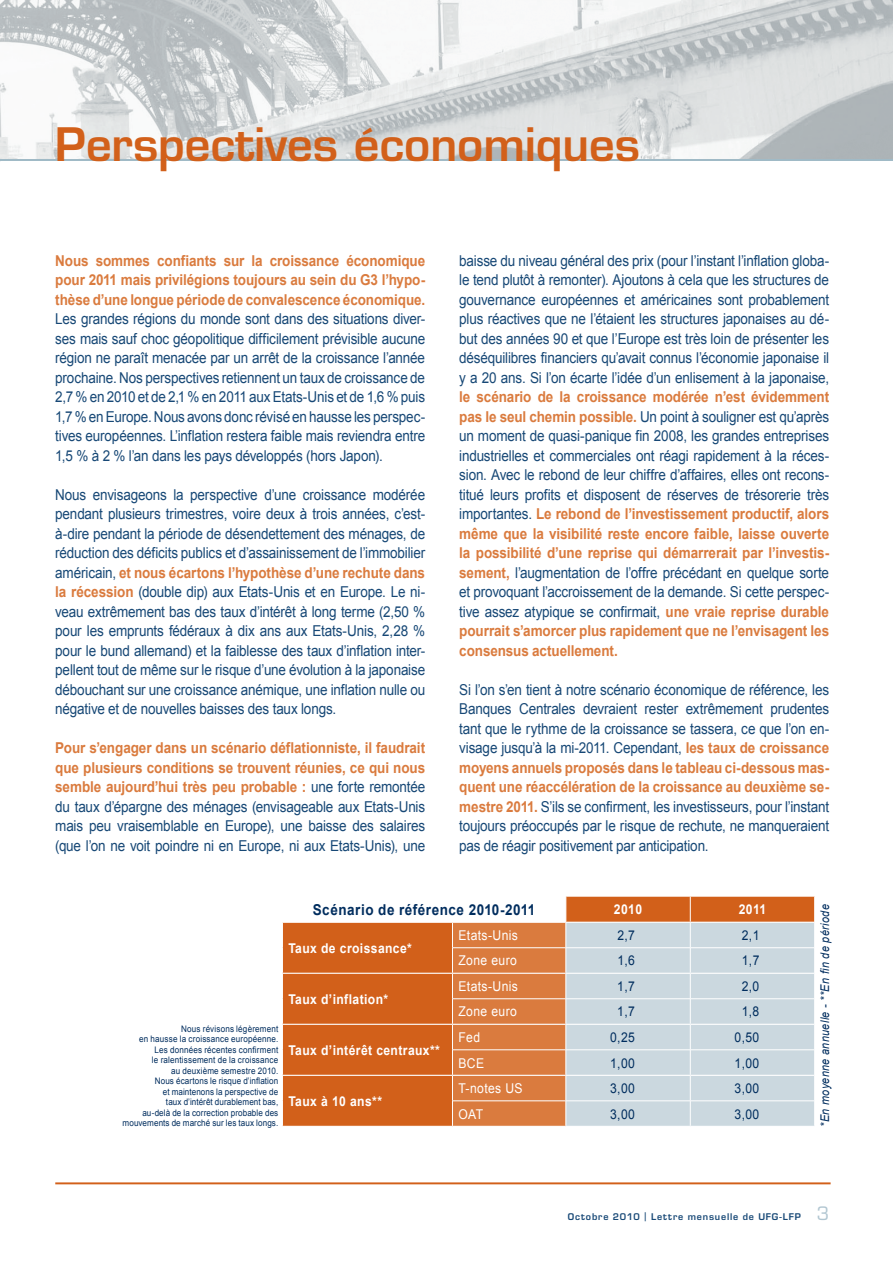
<style>
.page{position:relative;width:893px;height:1263px;background:#fff}
.page>*{position:absolute;margin:0;border:0;box-sizing:border-box;transform-origin:0 0}
.t1{font:600 45px "Eurostile LT Std";color:#d2601a}
.t2{font:15px/19.5px "Arial";letter-spacing:-.01em;color:#174876;text-align:justify;scale:.9 1}
.t3{font:700 15px/19.5px "Arial";letter-spacing:-.005em;color:#da7b3e;text-align:justify;scale:.9 1}
.t4{font:700 15px "Arial";letter-spacing:.04em;color:#002d5e;scale:.9 1}
.t5{font:700 13.5px "Arial";letter-spacing:.03em;color:#fff;scale:.9 1}
.t6{font:13.5px "Arial";letter-spacing:.03em;color:#002d5e;scale:.9 1}
.t7{font:13.5px "Arial";letter-spacing:.03em;color:#fff;scale:.9 1}
.t8{font:italic 12px "Arial";letter-spacing:.03em;color:#002d5e;scale:.9 1}
.t9{font:9px/10.5px "Arial";letter-spacing:.015em;color:#002d5e;text-align:right;scale:.9 1}
.t10{font:600 9px "Eurostile LT Std";letter-spacing:.095em;color:#174876}
.s1{font-weight:700;color:#da7b3e}
.s2{font-weight:400;font-size:18px;color:#b1c6d1}
</style>
<div class="page">
<img style="left:0;top:0;width:893px;height:160px">
<hr style="left:0;top:160px;width:893px;height:1px;background:#a0bac6">
<hr style="left:55px;top:1182px;width:776px;height:2px;background:#d2601a">
<svg style="left:283px;top:897px;width:531px;height:229px;background:#d67031"></svg>
<div style="left:567px;top:923px;width:247px;height:203px;background:#cbd8df"></div>
<hr style="left:566px;top:947px;width:124px;height:1px;background:#fff">
<hr style="left:690px;top:947px;width:125px;height:1px;background:#fff">
<hr style="left:566px;top:1049px;width:124px;height:1px;background:#fff">
<hr style="left:690px;top:1049px;width:125px;height:1px;background:#fff">
<hr style="left:566px;top:1100px;width:124px;height:1px;background:#fff">
<hr style="left:690px;top:1100px;width:125px;height:1px;background:#fff">
<hr style="left:282px;top:922px;width:170px;height:1px;background:#fff">
<hr style="left:566px;top:922px;width:124px;height:1px;background:#fff">
<hr style="left:690px;top:922px;width:124px;height:1px;background:#fff">
<hr style="left:282px;top:973px;width:170px;height:1px;background:#fff">
<hr style="left:566px;top:973px;width:124px;height:1px;background:#fff">
<hr style="left:690px;top:973px;width:124px;height:1px;background:#fff">
<svg style="left:452px;top:897px;width:115px;height:229px;background:#df8f5b"></svg>
<svg style="left:690px;top:897px;width:1px;height:229px"></svg>
<svg style="left:814px;top:897px;width:1px;height:229px"></svg>
<hr style="left:452px;top:998px;width:114px;height:1px;background:#fff">
<hr style="left:566px;top:998px;width:124px;height:1px;background:#fff">
<hr style="left:690px;top:998px;width:125px;height:1px;background:#fff">
<hr style="left:282px;top:1024px;width:170px;height:1px;background:#fff">
<hr style="left:452px;top:1024px;width:114px;height:1px;background:#fff">
<hr style="left:566px;top:1024px;width:124px;height:1px;background:#fff">
<hr style="left:690px;top:1024px;width:124px;height:1px;background:#fff">
<hr style="left:282px;top:1075px;width:170px;height:1px;background:#fff">
<hr style="left:452px;top:1075px;width:114px;height:1px;background:#fff">
<hr style="left:566px;top:1075px;width:124px;height:1px;background:#fff">
<hr style="left:690px;top:1075px;width:124px;height:1px;background:#fff">
<h1 class="t1" style="left:55px;top:116px;width:586px">Perspectives économiques</h1>
<p class="t3" style="left:55px;top:251px;width:413px">Nous sommes confiants sur la croissance économique pour 2011 mais privilégions toujours au sein du G3 l’hypo&shy;thèse d’une longue période de convalescence économique.</p>
<p class="t2" style="left:55px;top:309px;width:413px">Les grandes régions du monde sont dans des situations diver&shy;ses mais sauf choc géopolitique difficilement prévisible aucune région ne paraît menacée par un arrêt de la croissance l’année prochaine. Nos perspectives retiennent un taux de croissance de 2,7 % en 2010 et de 2,1 % en 2011 aux Etats-Unis et de 1,6 % puis 1,7 % en Europe. Nous avons donc révisé en hausse les perspec&shy;tives européennes. L’inflation restera faible mais reviendra entre 1,5 % à 2 % l’an dans les pays développés (hors Japon).</p>
<p class="t2" style="left:55px;top:485px;width:413px">Nous envisageons la perspective d’une croissance modérée pendant plusieurs trimestres, voire deux à trois années, c’est&shy;à-dire pendant la période de désendettement des ménages, de réduction des déficits publics et d’assainissement de l’immobilier américain, <span class="s1">et nous écartons l’hypothèse d’une rechute dans la récession</span> (double dip) aux Etats-Unis et en Europe. Le ni&shy;veau extrêmement bas des taux d’intérêt à long terme (2,50 % pour les emprunts fédéraux à dix ans aux Etats-Unis, 2,28 % pour le bund allemand) et la faiblesse des taux d’inflation inter&shy;pellent tout de même sur le risque d’une évolution à la japonaise débouchant sur une croissance anémique, une inflation nulle ou négative et de nouvelles baisses des taux longs.</p>
<p class="t2" style="left:55px;top:738px;width:413px"><span class="s1">Pour s’engager dans un scénario déflationniste, il faudrait que plusieurs conditions se trouvent réunies, ce qui nous semble aujourd’hui très peu probable :</span> une forte remontée du taux d’épargne des ménages (envisageable aux Etats-Unis mais peu vraisemblable en Europe), une baisse des salaires (que l’on ne voit poindre ni en Europe, ni aux Etats-Unis), une</p>
<p class="t2" style="left:459px;top:251px;width:413px">baisse du niveau général des prix (pour l’instant l’inflation globa&shy;le tend plutôt à remonter). Ajoutons à cela que les structures de gouvernance européennes et américaines sont probablement plus réactives que ne l’étaient les structures japonaises au dé&shy;but des années 90 et que l’Europe est très loin de présenter les déséquilibres financiers qu’avait connus l’économie japonaise il y a 20 ans. Si l’on écarte l’idée d’un enlisement à la japonaise,</p>
<p class="t2" style="left:459px;top:387px;width:413px"><span class="s1">le scénario de la croissance modérée n’est évidemment pas le seul chemin possible.</span> Un point à souligner est qu’après un moment de quasi-panique fin 2008, les grandes entreprises industrielles et commerciales ont réagi rapidement à la réces&shy;sion. Avec le rebond de leur chiffre d’affaires, elles ont recons&shy;titué leurs profits et disposent de réserves de trésorerie très importantes. <span class="s1">Le rebond de l’investissement productif, alors même que la visibilité reste encore faible, laisse ouverte la possibilité d’une reprise qui démarrerait par l’investis&shy;sement,</span> l’augmentation de l’offre précédant en quelque sorte et provoquant l’accroissement de la demande. Si cette perspec&shy;tive assez atypique se confirmait, <span class="s1">une vraie reprise durable pourrait s’amorcer plus rapidement que ne l’envisagent les consensus actuellement.</span></p>
<p class="t2" style="left:459px;top:680px;width:413px">Si l’on s’en tient à notre scénario économique de référence, les Banques Centrales devraient rester extrêmement prudentes tant que le rythme de la croissance se tassera, ce que l’on en&shy;visage jusqu’à la mi-2011. Cependant, <span class="s1">les taux de croissance moyens annuels proposés dans le tableau ci-dessous mas&shy;quent une réaccélération de la croissance au deuxième se&shy;mestre 2011.</span> S’ils se confirment, les investisseurs, pour l’instant toujours préoccupés par le risque de rechute, ne manqueraient pas de réagir positivement par anticipation.</p>
<p class="t9" style="left:123px;top:1023px;width:175px">Nous révisons légèrement<br>en hausse la croissance européenne.<br>Les données récentes confirment<br>le ralentissement de la croissance<br>au deuxième semestre 2010.<br>Nous écartons le risque d’inflation<br>et maintenons la perspective de<br>taux d’intérêt durablement bas,<br>au-delà de la correction probable des mouvements de marché sur les taux longs.</p>
<p class="t4" style="left:313px;top:900px;width:249px">Scénario de référence 2010-2011</p>
<p class="t5" style="left:614px;top:901px;width:33px">2010</p>
<p class="t5" style="left:739px;top:901px;width:32px">2011</p>
<p class="t5" style="left:288px;top:939px;width:139px">Taux de croissance*</p>
<p class="t7" style="left:458px;top:926px;width:68px">Etats-Unis</p>
<p class="t6" style="left:617px;top:926px;width:21px">2,7</p>
<p class="t6" style="left:742px;top:926px;width:21px">2,1</p>
<p class="t7" style="left:458px;top:952px;width:66px">Zone euro</p>
<p class="t6" style="left:617px;top:952px;width:21px">1,6</p>
<p class="t6" style="left:742px;top:952px;width:21px">1,7</p>
<p class="t5" style="left:288px;top:990px;width:112px">Taux d’inflation*</p>
<p class="t5" style="left:288px;top:1041px;width:170px">Taux d’intérêt centraux**</p>
<p class="t5" style="left:288px;top:1092px;width:106px">Taux à 10 ans**</p>
<p class="t7" style="left:458px;top:977px;width:68px">Etats-Unis</p>
<p class="t6" style="left:617px;top:977px;width:21px">1,7</p>
<p class="t6" style="left:742px;top:977px;width:21px">2,0</p>
<p class="t7" style="left:458px;top:1003px;width:66px">Zone euro</p>
<p class="t6" style="left:617px;top:1003px;width:21px">1,7</p>
<p class="t6" style="left:742px;top:1003px;width:21px">1,8</p>
<p class="t7" style="left:458px;top:1028px;width:26px">Fed</p>
<p class="t6" style="left:610px;top:1028px;width:29px">0,25</p>
<p class="t6" style="left:735px;top:1028px;width:29px">0,50</p>
<p class="t7" style="left:458px;top:1054px;width:30px">BCE</p>
<p class="t6" style="left:610px;top:1054px;width:29px">1,00</p>
<p class="t6" style="left:735px;top:1054px;width:29px">1,00</p>
<p class="t7" style="left:458px;top:1079px;width:73px">T-notes US</p>
<p class="t6" style="left:610px;top:1079px;width:29px">3,00</p>
<p class="t6" style="left:735px;top:1079px;width:29px">3,00</p>
<p class="t7" style="left:458px;top:1105px;width:29px">OAT</p>
<p class="t6" style="left:610px;top:1105px;width:29px">3,00</p>
<p class="t6" style="left:735px;top:1105px;width:29px">3,00</p>
<p class="t8" style="left:817px;top:1127px;width:249px;rotate:-90deg">*En moyenne annuelle - **En fin de période</p>
<p class="t10" style="left:568px;top:1211px;width:263px">Octobre 2010 | Lettre mensuelle de UFG-LFP <span class="s2">3</span></p>
</div>
